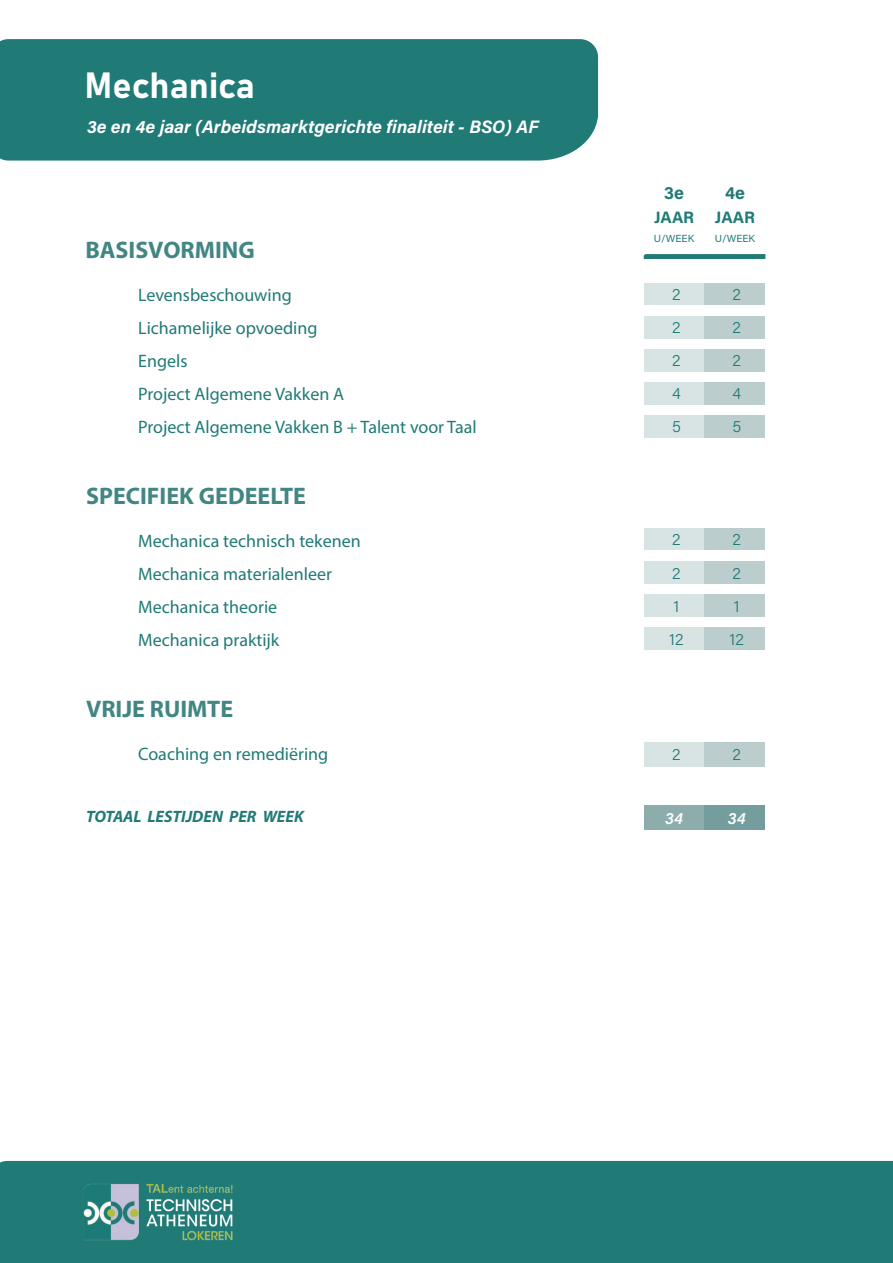
<style>
.page{position:relative;width:893px;height:1263px;background:#fff}
.page>*{position:absolute;margin:0;border:0;box-sizing:border-box;transform-origin:0 0}
.t1{font:36px "Bahnschrift";color:#fff}
.t2{font:700 24px "Myriad Pro";color:#428683}
.t3{font:18px/33px "Myriad Pro";color:#207a76}
.t4{font:18px "Acumin Variable Concept";color:#fff}
.t5{font:17.85px "Acumin Variable Concept";color:#207a76}
.t6{font:16.5px "Acumin Variable Concept";color:#207a76}
.t7{font:italic 700 16.5px "Myriad Pro";color:#207a76}
.t8{font:16.5px "Acumin Variable Concept";color:#fff}
.t9{font:10.35px "Acumin Variable Concept";color:#207a76}
</style>
<div class="page">
<div style="left:0;top:1161px;width:893px;height:102px;background:#207a76"></div>
<div style="left:0;top:39px;width:598px;height:122px;background:#207a76"></div>
<svg style="left:644px;top:254px;width:121px;height:5px"></svg>
<div style="left:644px;top:316px;width:61px;height:22px;background:#d8e3e3"></div>
<div style="left:705px;top:316px;width:60px;height:22px;background:#bccdcd"></div>
<div style="left:644px;top:349px;width:61px;height:22px;background:#d8e3e3"></div>
<div style="left:705px;top:349px;width:60px;height:22px;background:#bccdcd"></div>
<div style="left:644px;top:382px;width:61px;height:22px;background:#d8e3e3"></div>
<div style="left:705px;top:382px;width:60px;height:22px;background:#bccdcd"></div>
<div style="left:644px;top:415px;width:61px;height:22px;background:#d8e3e3"></div>
<div style="left:705px;top:415px;width:60px;height:22px;background:#bccdcd"></div>
<div style="left:644px;top:742px;width:61px;height:24px;background:#d8e3e3"></div>
<div style="left:705px;top:742px;width:60px;height:24px;background:#bccdcd"></div>
<div style="left:644px;top:283px;width:61px;height:21px;background:#d8e3e3"></div>
<div style="left:705px;top:283px;width:60px;height:21px;background:#bccdcd"></div>
<div style="left:644px;top:806px;width:60px;height:24px;background:#8dadad"></div>
<div style="left:704px;top:806px;width:61px;height:24px;background:#749e9d"></div>
<img style="left:77px;top:1178px;width:163px;height:69px">
<div style="left:644px;top:562px;width:61px;height:22px;background:#d8e3e3"></div>
<div style="left:705px;top:562px;width:60px;height:22px;background:#bccdcd"></div>
<div style="left:644px;top:595px;width:61px;height:22px;background:#d8e3e3"></div>
<div style="left:705px;top:595px;width:60px;height:22px;background:#bccdcd"></div>
<div style="left:644px;top:627px;width:61px;height:23px;background:#d8e3e3"></div>
<div style="left:705px;top:627px;width:60px;height:23px;background:#bccdcd"></div>
<div style="left:644px;top:529px;width:61px;height:21px;background:#d8e3e3"></div>
<div style="left:705px;top:529px;width:60px;height:21px;background:#bccdcd"></div>
<h1 class="t1" style="left:84px;top:64px;width:172px">Mechanica</h1>
<p class="t4" style="left:87px;top:120px;width:453px">3e en 4e jaar (Arbeidsmarktgerichte finaliteit - BSO) AF</p>
<h2 class="t2" style="left:85px;top:236px;width:171px">BASISVORMING</h2>
<p class="t3" style="left:138px;top:280px;width:340px">Levensbeschouwing<br>Lichamelijke opvoeding<br>Engels<br>Project Algemene Vakken A<br>Project Algemene Vakken B + Talent voor Taal</p>
<h2 class="t2" style="left:86px;top:481px;width:221px">SPECIFIEK GEDEELTE</h2>
<p class="t3" style="left:138px;top:526px;width:224px">Mechanica technisch tekenen<br>Mechanica materialenleer<br>Mechanica theorie<br>Mechanica praktijk</p>
<h2 class="t2" style="left:86px;top:695px;width:149px">VRIJE RUIMTE</h2>
<p class="t3" style="left:138px;top:739px;width:192px">Coaching en remediëring</p>
<p class="t5" style="left:664px;top:183px;width:21px">3e</p>
<p class="t6" style="left:654px;top:208px;width:42px">JAAR</p>
<p class="t5" style="left:725px;top:183px;width:21px">4e</p>
<p class="t6" style="left:715px;top:208px;width:42px">JAAR</p>
<p class="t9" style="left:654px;top:232px;width:42px">U/WEEK</p>
<p class="t9" style="left:715px;top:232px;width:42px">U/WEEK</p>
<p class="t6" style="left:672px;top:285px;width:10px">2</p>
<p class="t6" style="left:733px;top:285px;width:10px">2</p>
<p class="t6" style="left:672px;top:318px;width:10px">2</p>
<p class="t6" style="left:733px;top:318px;width:10px">2</p>
<p class="t6" style="left:672px;top:351px;width:10px">2</p>
<p class="t6" style="left:733px;top:351px;width:10px">2</p>
<p class="t6" style="left:672px;top:384px;width:10px">4</p>
<p class="t6" style="left:732px;top:384px;width:10px">4</p>
<p class="t6" style="left:672px;top:417px;width:10px">5</p>
<p class="t6" style="left:732px;top:417px;width:10px">5</p>
<p class="t6" style="left:672px;top:530px;width:10px">2</p>
<p class="t6" style="left:733px;top:530px;width:10px">2</p>
<p class="t6" style="left:672px;top:563px;width:10px">2</p>
<p class="t6" style="left:733px;top:563px;width:10px">2</p>
<p class="t6" style="left:674px;top:596px;width:7px">1</p>
<p class="t6" style="left:734px;top:596px;width:7px">1</p>
<p class="t6" style="left:669px;top:629px;width:16px">12</p>
<p class="t6" style="left:730px;top:629px;width:16px">12</p>
<p class="t6" style="left:672px;top:745px;width:10px">2</p>
<p class="t6" style="left:733px;top:745px;width:10px">2</p>
<p class="t7" style="left:86px;top:807px;width:219px">TOTAAL LESTIJDEN PER WEEK</p>
<p class="t8" style="left:665px;top:809px;width:19px">34</p>
<p class="t8" style="left:728px;top:809px;width:19px">34</p>
</div>
